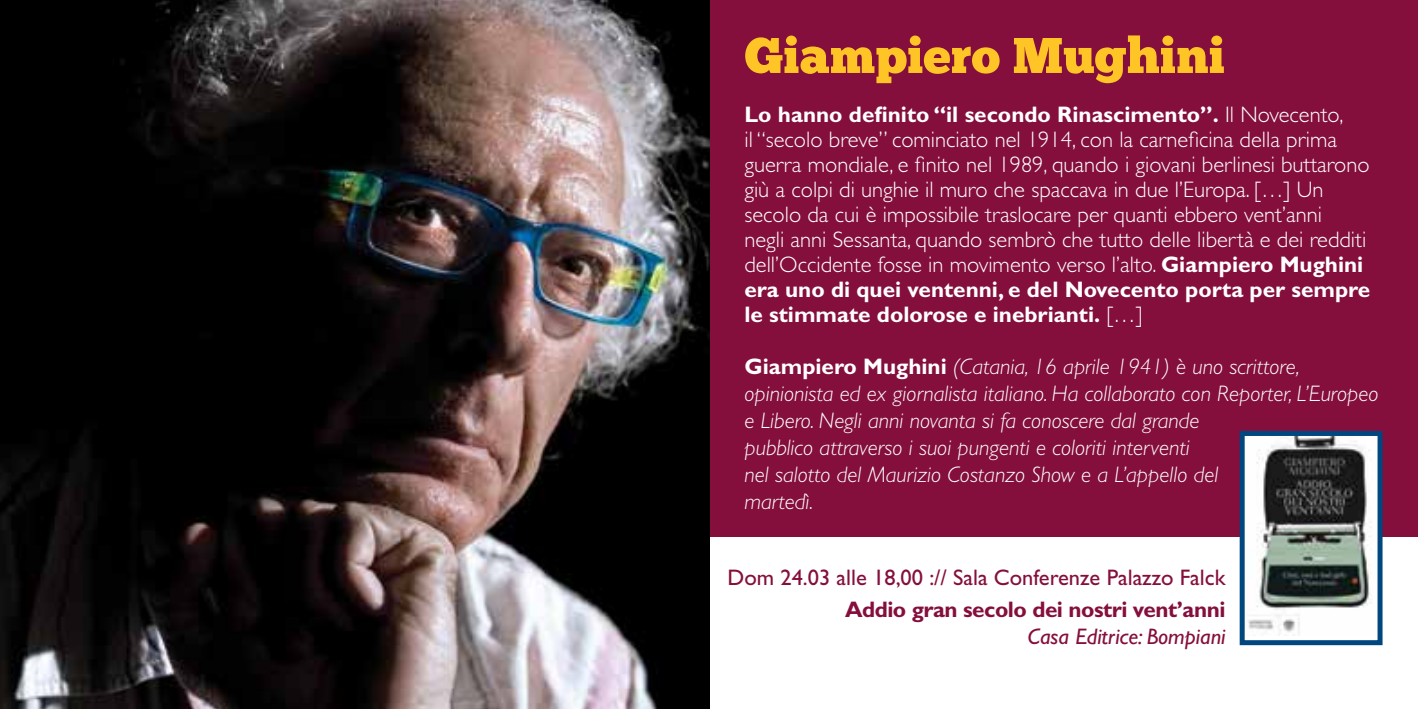
<style>
.page{position:relative;width:1418px;height:709px;background:#fff}
.page>*{position:absolute;margin:0;border:0;box-sizing:border-box;transform-origin:0 0}
.t1{font:50px "Chunk Five";color:#ffc425}
.t2{font:300 22.5px/25px "Gill Sans Std";color:#fff}
.t3{font:italic 300 22.5px/27px "Gill Sans Std";color:#fff}
.t4{font:22.5px "Gill Sans Std";color:#850f3c}
.t5{font:700 22.5px "Gill Sans Std";letter-spacing:-.02em;color:#850f3c}
.t6{font:italic 22.5px "Gill Sans Std";color:#850f3c}
.s1{font-weight:700}
.s2{font-weight:700;font-style:normal}
</style>
<div class="page">
<div style="left:709px;top:0;width:708px;height:536px;background:#850f3c"></div>
<img style="left:0;top:0;width:709px;height:709px">
<svg style="left:1237px;top:431px;width:147px;height:215px"></svg>
<h1 class="t1" style="left:744px;top:26px;width:482px">Giampiero Mughini</h1>
<p class="t2" style="left:744px;top:102px;width:627px"><span class="s1">Lo hanno definito “il secondo Rinascimento”.</span> Il Novecento,<br>il “secolo breve” cominciato nel 1914, con la carneficina della prima guerra mondiale, e finito nel 1989, quando i giovani berlinesi buttarono giù a colpi di unghie il muro che spaccava in due l’Europa. […] Un secolo da cui è impossibile traslocare per quanti ebbero vent’anni<br>negli anni Sessanta, quando sembrò che tutto delle libertà e dei redditi dell’Occidente fosse in movimento verso l’alto. <span class="s1">Giampiero Mughini era uno di quei ventenni, e del Novecento porta per sempre le stimmate dolorose e inebrianti.</span> […]</p>
<p class="t3" style="left:744px;top:353px;width:635px"><span class="s2">Giampiero Mughini</span> (Catania, 16 aprile 1941) è uno scrittore, opinionista ed ex giornalista italiano. Ha collaborato con Reporter, L’Europeo e Libero. Negli anni novanta si fa conoscere dal grande<br>pubblico attraverso i suoi pungenti e coloriti interventi<br>nel salotto del Maurizio Costanzo Show e a L’appello del<br>martedì.</p>
<p class="t4" style="left:727px;top:564px;width:499px">Dom 24.03 alle 18,00 :// Sala Conferenze Palazzo Falck</p>
<p class="t5" style="left:845px;top:596px;width:382px">Addio gran secolo dei nostri vent’anni</p>
<p class="t6" style="left:1027px;top:624px;width:199px">Casa Editrice: Bompiani</p>
</div>
